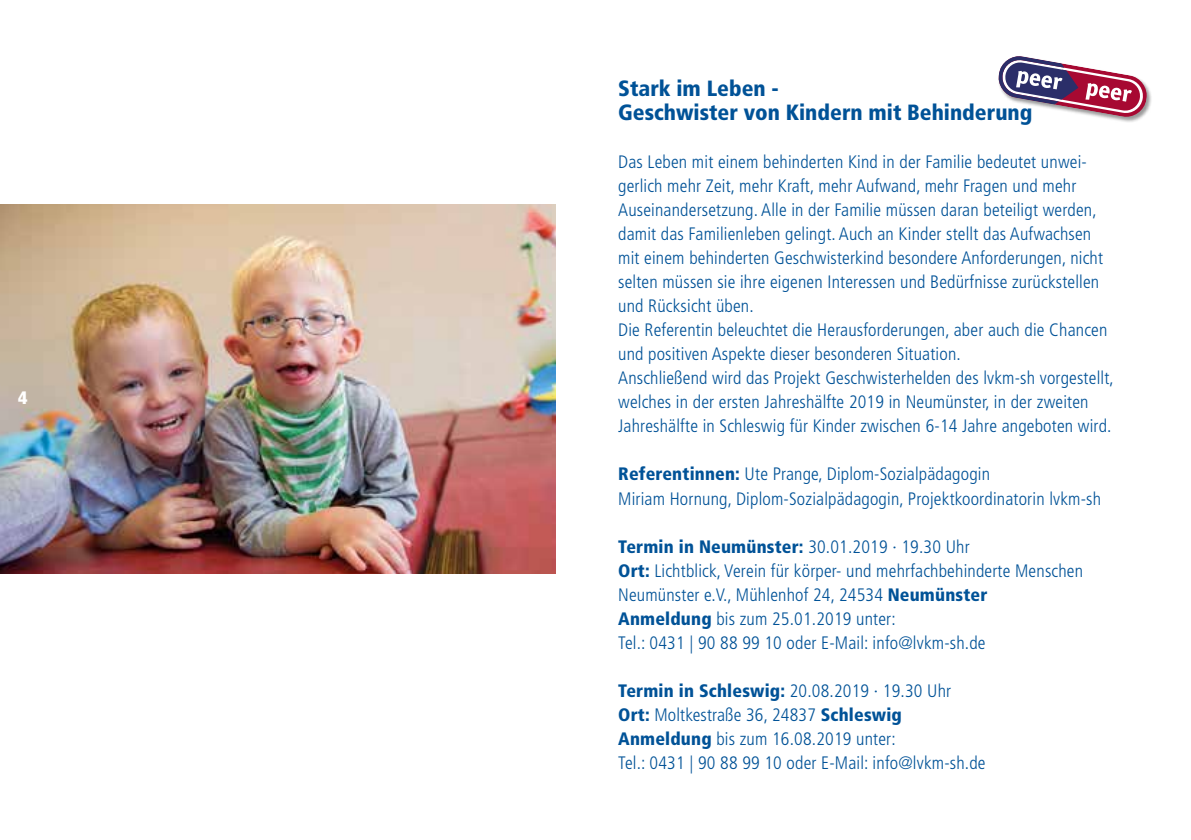
<style>
.page{position:relative;width:1191px;height:840px;background:#fff}
.page>*{position:absolute;margin:0;border:0;box-sizing:border-box;transform-origin:0 0}
.t1{font:900 condensed 22px/24px "Frutiger";color:#005297}
.t2{font:300 condensed 18px/24px "Frutiger";letter-spacing:.01em;color:#005297}
.t3{font:900 condensed 18px "Frutiger";color:#fff}
.s1{font-weight:900}
</style>
<div class="page">
<img style="left:0;top:204px;width:556px;height:369px">
<div style="left:998px;top:56px;width:154px;height:67px;background:#000;opacity:.4"></div>
<svg style="left:998px;top:56px;width:150px;height:62px"></svg>
<p class="t3" style="left:18px;top:386px;width:11px">4</p>
<p class="t1" style="left:618px;top:76px;width:416px">Stark im Leben -<br>Geschwister von Kindern mit Behinderung</p>
<p class="t2" style="left:618px;top:150px;width:497px">Das Leben mit einem behinderten Kind in der Familie bedeutet unwei&shy;gerlich mehr Zeit, mehr Kraft, mehr Aufwand, mehr Fragen und mehr Auseinandersetzung. Alle in der Familie müssen daran beteiligt werden, damit das Familienleben gelingt. Auch an Kinder stellt das Aufwachsen mit einem behinderten Geschwisterkind besondere Anforderungen, nicht selten müssen sie ihre eigenen Interessen und Bedürfnisse zurückstellen und Rücksicht üben.<br>Die Referentin beleuchtet die Herausforderungen, aber auch die Chancen und positiven Aspekte dieser besonderen Situation.<br>Anschließend wird das Projekt Geschwisterhelden des lvkm-sh vorgestellt, welches in der ersten Jahreshälfte 2019 in Neumünster, in der zweiten Jahreshälfte in Schleswig für Kinder zwischen 6-14 Jahre angeboten wird.</p>
<p class="t2" style="left:618px;top:462px;width:484px"><span class="s1">Referentinnen:</span> Ute Prange, Diplom-Sozialpädagogin<br>Miriam Hornung, Diplom-Sozialpädagogin, Projektkoordinatorin lvkm-sh</p>
<p class="t2" style="left:618px;top:534px;width:466px"><span class="s1">Termin in Neumünster:</span> 30.01.2019 ∙ 19.30 Uhr<br><span class="s1">Ort:</span> Lichtblick, Verein für körper- und mehrfachbehinderte Menschen Neumünster e.V., Mühlenhof 24, 24534 <span class="s1">Neumünster Anmeldung</span> bis zum 25.01.2019 unter:<br>Tel.: 0431 | 90 88 99 10 oder E-Mail: info@lvkm-sh.de</p>
<p class="t2" style="left:618px;top:678px;width:369px"><span class="s1">Termin in Schleswig:</span> 20.08.2019 ∙ 19.30 Uhr <span class="s1">Ort:</span> Moltkestraße 36, 24837 <span class="s1">Schleswig Anmeldung</span> bis zum 16.08.2019 unter:<br>Tel.: 0431 | 90 88 99 10 oder E-Mail: info@lvkm-sh.de</p>
</div>
